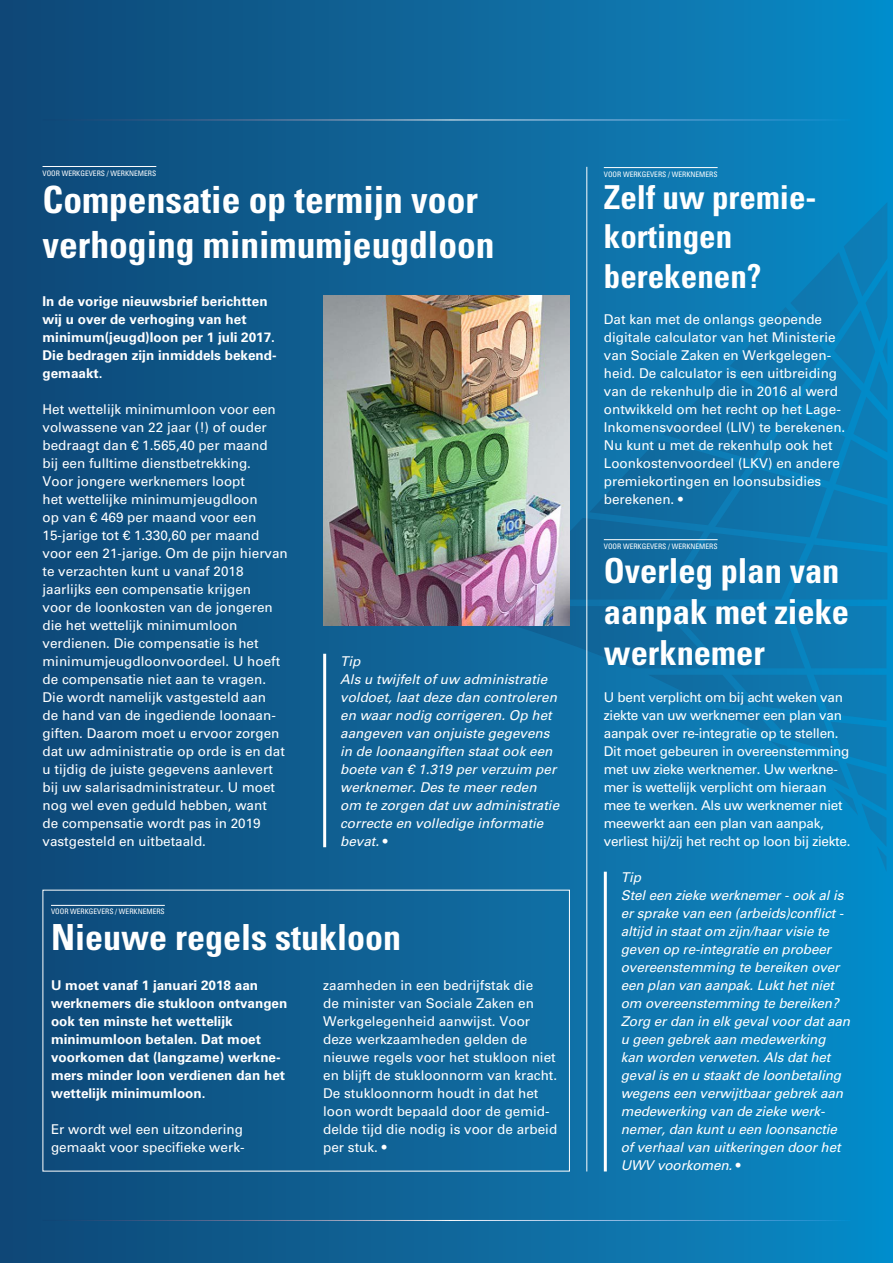
<style>
.page{position:relative;width:893px;height:1263px;background:#fff}
.page>*{position:absolute;margin:0;border:0;box-sizing:border-box;transform-origin:0 0}
.t1{font:700 condensed 37.5px/45px "Univers LT Std";color:#fff}
.t2{font:700 condensed 36px "Univers LT Std";color:#fff}
.t3{font:700 condensed 34.5px/41.4px "Univers LT Std";color:#fff}
.t4{font:700 condensed 33px/39.6px "Univers LT Std";color:#fff}
.t5{font:13.5px/18px "Univers LT Std";color:#fff}
.t6{font:italic 13.5px/18px "Univers LT Std";letter-spacing:-.01em;color:#fff}
.t7{font:700 13.5px/18px "Univers LT Std";color:#fff}
.t8{font:13.5px/18px "Univers LT Std";letter-spacing:-.02em;color:#fff}
.t9{font:condensed 7.5px "Univers LT Std";color:#fff}
.s1{font-style:normal}
</style>
<div class="page">
<div style="left:0;top:0;width:893px;height:1263px;background:linear-gradient(to right,#124674,#0a8ac6)"></div>
<svg style="left:452px;top:202px;width:435px;height:670px;background:#0d76ae"></svg>
<hr style="left:43px;top:1220px;width:807px;height:1px;background:#fff">
<hr style="left:43px;top:120px;width:807px;height:1px;background:#fff">
<hr style="left:604px;top:167px;width:114px;height:1px;background:#fff">
<hr style="left:43px;top:166px;width:113px;height:1px;background:#fff">
<hr style="left:51px;top:905px;width:114px;height:1px;background:#fff">
<img style="left:323px;top:295px;width:247px;height:330px">
<hr style="left:586px;top:167px;width:1px;height:1004px;background:#fff">
<hr style="left:604px;top:539px;width:114px;height:1px;background:#fff">
<hr style="left:323px;top:654px;width:3px;height:193px;background:#fff">
<hr style="left:604px;top:872px;width:3px;height:299px;background:#fff">
<p class="t9" style="left:43px;top:168px;width:115px">VOOR WERKGEVERS / WERKNEMERS</p>
<h1 class="t1" style="left:43px;top:177px;width:454px">Compensatie op termijn voor verhoging minimumjeugdloon</h1>
<p class="t7" style="left:43px;top:292px;width:236px">In de vorige nieuwsbrief berichtten wij u over de verhoging van het minimum(jeugd)loon per 1 juli 2017.<br>Die bedragen zijn inmiddels bekend&shy;gemaakt.</p>
<p class="t5" style="left:43px;top:400px;width:247px">Het wettelijk minimumloon voor een volwassene van 22 jaar (!) of ouder bedraagt dan € 1.565,40 per maand<br>bij een fulltime dienstbetrekking.<br>Voor jongere werknemers loopt<br>het wettelijke minimumjeugdloon<br>op van € 469 per maand voor een 15-jarige tot € 1.330,60 per maand voor een 21-jarige. Om de pijn hiervan te verzachten kunt u vanaf 2018 jaarlijks een compensatie krijgen<br>voor de loonkosten van de jongeren die het wettelijk minimumloon verdienen. Die compensatie is het minimumjeugdloonvoordeel. U hoeft de compensatie niet aan te vragen.<br>Die wordt namelijk vastgesteld aan<br>de hand van de ingediende loonaan&shy;giften. Daarom moet u ervoor zorgen dat uw administratie op orde is en dat u tijdig de juiste gegevens aanlevert bij uw salarisadministrateur. U moet nog wel even geduld hebben, want<br>de compensatie wordt pas in 2019 vastgesteld en uitbetaald.</p>
<p class="t6" style="left:340px;top:652px;width:221px">Tip<br>Als u twijfelt of uw administratie voldoet, laat deze dan controleren en waar nodig corrigeren. Op het aangeven van onjuiste gegevens in de loonaangiften staat ook een boete van € 1.319 per verzuim per werknemer. Des te meer reden om te zorgen dat uw administratie correcte en volledige informatie bevat. <span class="s1">•</span></p>
<p class="t9" style="left:51px;top:907px;width:115px">VOOR WERKGEVERS / WERKNEMERS</p>
<h2 class="t2" style="left:51px;top:915px;width:351px">Nieuwe regels stukloon</h2>
<p class="t7" style="left:51px;top:976px;width:238px">U moet vanaf 1 januari 2018 aan werknemers die stukloon ontvangen ook ten minste het wettelijk minimumloon betalen. Dat moet voorkomen dat (langzame) werkne&shy;mers minder loon verdienen dan het wettelijk minimumloon.</p>
<p class="t5" style="left:51px;top:1120px;width:195px">Er wordt wel een uitzondering gemaakt voor specifieke werk-</p>
<p class="t5" style="left:323px;top:976px;width:236px">zaamheden in een bedrijfstak die<br>de minister van Sociale Zaken en<br>Werkgelegenheid aanwijst. Voor deze werkzaamheden gelden de nieuwe regels voor het stukloon niet en blijft de stukloonnorm van kracht.<br>De stukloonnorm houdt in dat het loon wordt bepaald door de gemid&shy;delde tijd die nodig is voor de arbeid per stuk. •</p>
<p class="t9" style="left:604px;top:169px;width:115px">VOOR WERKGEVERS / WERKNEMERS</p>
<h3 class="t4" style="left:604px;top:177px;width:214px">Zelf uw premie&shy;kortingen berekenen?</h3>
<p class="t5" style="left:604px;top:310px;width:243px">Dat kan met de onlangs geopende digitale calculator van het Ministerie van Sociale Zaken en Werkgelegen&shy;heid. De calculator is een uitbreiding van de rekenhulp die in 2016 al werd ontwikkeld om het recht op het Lage-Inkomensvoordeel (LIV) te berekenen.<br>Nu kunt u met de rekenhulp ook het Loonkostenvoordeel (LKV) en andere premiekortingen en loonsubsidies berekenen. •</p>
<p class="t9" style="left:604px;top:541px;width:115px">VOOR WERKGEVERS / WERKNEMERS</p>
<h3 class="t3" style="left:604px;top:549px;width:247px">Overleg plan van aanpak met zieke werknemer</h3>
<p class="t8" style="left:604px;top:688px;width:248px">U bent verplicht om bij acht weken van ziekte van uw werknemer een plan van aanpak over re-integratie op te stellen.<br>Dit moet gebeuren in overeenstemming met uw zieke werknemer. Uw werkne&shy;mer is wettelijk verplicht om hieraan mee te werken. Als uw werknemer niet meewerkt aan een plan van aanpak, verliest hij/zij het recht op loon bij ziekte.</p>
<p class="t6" style="left:621px;top:868px;width:231px">Tip<br>Stel een zieke werknemer - ook al is er sprake van een (arbeids)conflict - altijd in staat om zijn/haar visie te geven op re-integratie en probeer overeenstemming te bereiken over een plan van aanpak. Lukt het niet om overeenstemming te bereiken?<br>Zorg er dan in elk geval voor dat aan u geen gebrek aan medewerking kan worden verweten. Als dat het geval is en u staakt de loonbetaling wegens een verwijtbaar gebrek aan medewerking van de zieke werk&shy;nemer, dan kunt u een loonsanctie of verhaal van uitkeringen door het<br>UWV voorkomen. <span class="s1">•</span></p>
</div>
